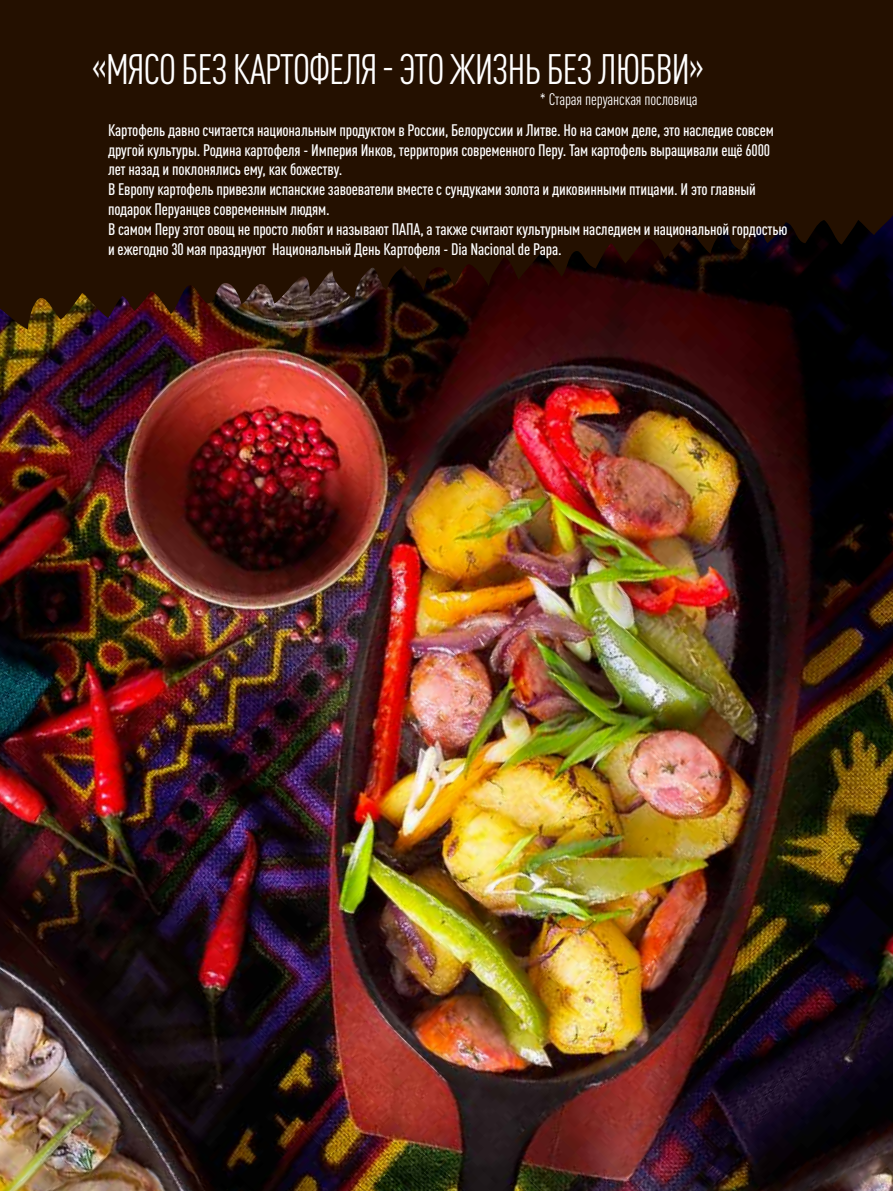
<style>
.page{position:relative;width:893px;height:1191px;background:#fff}
.page>*{position:absolute;margin:0;border:0;box-sizing:border-box;transform-origin:0 0}
.t1{font:condensed 42px "DIN Pro";letter-spacing:-.03em;color:#fff}
.t2{font:500 condensed 16.5px/19.8px "DIN Pro";letter-spacing:-.01em;color:#fff}
.t3{font:condensed 16.5px "DIN Pro";letter-spacing:-.01em;color:#fff}
</style>
<div class="page">
<img style="left:0;top:337px;width:893px;height:854px">
<svg style="left:0;top:0;width:762px;height:337px;background:#261002"></svg>
<svg style="left:762px;top:0;width:131px;height:546px;background:#150702"></svg>
<h1 class="t1" style="left:92px;top:39px;width:614px">«Мясо без картофеля - это жизнь без любви»</h1>
<p class="t2" style="left:108px;top:119px;width:681px">Картофель давно считается национальным продуктом в России, Белоруссии и Литве. Но на самом деле, это наследие совсем другой культуры. Родина картофеля - Империя Инков, территория современного Перу. Там картофель выращивали ещё 6000 лет назад и поклонялись ему, как божеству.<br>В Европу картофель привезли испанские завоеватели вместе с сундуками золота и диковинными птицами. И это главный подарок Перуанцев современным людям.<br>В самом Перу этот овощ не просто любят и называют ПАПА, а также считают культурным наследием и национальной гордостью и ежегодно 30 мая празднуют Национальный День Картофеля - Dia Nacional de Papa.</p>
<p class="t3" style="left:540px;top:87px;width:159px">* Старая перуанская пословица</p>
</div>
